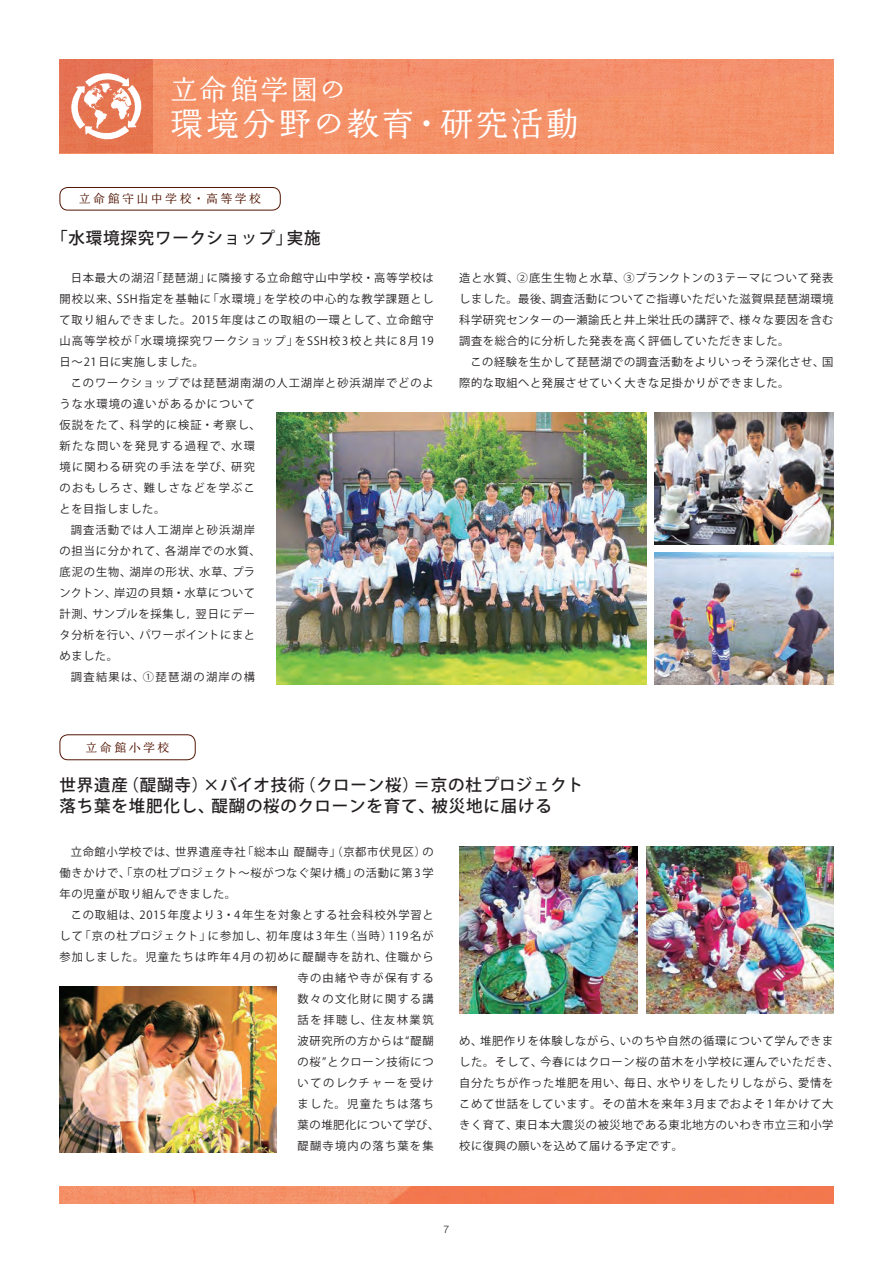
<style>
.page{position:relative;width:893px;height:1263px;background:#fff}
.page>*{position:absolute;margin:0;border:0;box-sizing:border-box;transform-origin:0 0}
.t1{font:33px "Marumin Old 90 pv RKSJ H";letter-spacing:.07em;color:#fff}
.t2{font:28.05px "Marumin Old 90 pv RKSJ H";letter-spacing:.06em;color:#fff}
.t3{font:500 16.5px/21px "Koz Go Pro";letter-spacing:.05em;color:#231f20}
.t4{font:12px "Marumin Old 90 pv RKSJ H";letter-spacing:.2em;color:#521503}
.t5{font:11.25px/21px "Koz Go Pro";letter-spacing:.065em;color:#231f20;text-align:justify}
.t6{font:11.25px "Koz Go Pro";letter-spacing:.115em;color:#231f20}
.t7{font:11.25px "Koz Go Pro";letter-spacing:.1em;color:#231f20}
.t8{font:11.25px "Koz Go Pro";letter-spacing:.095em;color:#231f20}
.t9{font:11.25px "Koz Go Pro";letter-spacing:.11em;color:#231f20}
.t10{font:11.25px "Koz Go Pro";letter-spacing:.085em;color:#231f20}
.t11{font:11.25px "Koz Go Pro";letter-spacing:.09em;color:#231f20}
.t12{font:11.25px "Koz Go Pro";letter-spacing:.12em;color:#231f20}
.t13{font:11.25px "Koz Go Pro";letter-spacing:.145em;color:#231f20}
.t14{font:11.25px "Koz Go Pro";letter-spacing:.135em;color:#231f20}
.t15{font:300 10.5px "Helvetica Neue LT Pro";color:#231f20}
</style>
<div class="page">
<img style="left:60px;top:1186px;width:773px;height:17px">
<img style="left:153px;top:60px;width:680px;height:93px">
<div style="left:60px;top:60px;width:93px;height:93px;background:#e57451"></div>
<svg style="left:71px;top:73px;width:70px;height:67px"></svg>
<div style="left:60px;top:187px;width:221px;height:23px;border:1px solid #521503;border-radius:8px"></div>
<img style="left:655px;top:412px;width:178px;height:132px">
<img style="left:276px;top:412px;width:370px;height:273px">
<img style="left:655px;top:553px;width:178px;height:132px">
<div style="left:60px;top:734px;width:136px;height:26px;border:1px solid #521503;border-radius:8px"></div>
<img style="left:60px;top:986px;width:216px;height:166px">
<img style="left:646px;top:846px;width:187px;height:167px">
<img style="left:459px;top:846px;width:179px;height:167px">
<h2 class="t2" style="left:170px;top:75px;width:178px">立命館学園の</h2>
<h1 class="t1" style="left:170px;top:107px;width:410px">環境分野の教育・研究活動</h1>
<p class="t4" style="left:79px;top:193px;width:184px">立命館守山中学校・高等学校</p>
<h3 class="t3" style="left:51px;top:228px;width:271px">「水環境探究ワークショップ」実施</h3>
<p class="t5" style="left:60px;top:268px;width:376px;text-indent:11px">日本最大の湖沼「琵琶湖」に隣接する立命館守山中学校・高等学校は開校以来、SSH指定を基軸に「水環境」を学校の中心的な教学課題として取り組んできました。2015年度はこの取組の一環として、立命館守山高等学校が「水環境探究ワークショップ」をSSH校3校と共に8月19日〜21日に実施しました。</p>
<p class="t5" style="left:71px;top:373px;width:365px">このワークショップでは琵琶湖南湖の人工湖岸と砂浜湖岸でどのよ</p>
<p class="t11" style="left:60px;top:397px;width:197px">うな水環境の違いがあるかについて</p>
<p class="t10" style="left:60px;top:418px;width:203px">仮説をたて、科学的に検証・考察し、</p>
<p class="t6" style="left:60px;top:439px;width:197px">新たな問いを発見する過程で、水環</p>
<p class="t6" style="left:60px;top:460px;width:197px">境に関わる研究の手法を学び、研究</p>
<p class="t6" style="left:60px;top:481px;width:197px">のおもしろさ、難しさなどを学ぶこ</p>
<p class="t5" style="left:60px;top:499px;width:107px">とを目指しました。</p>
<p class="t7" style="left:71px;top:523px;width:186px">調査活動では人工湖岸と砂浜湖岸</p>
<p class="t5" style="left:60px;top:541px;width:203px">の担当に分かれて、各湖岸での水質、</p>
<p class="t5" style="left:60px;top:562px;width:197px">底泥の生物、湖岸の形状、水草、プラ</p>
<p class="t5" style="left:60px;top:583px;width:197px">ンクトン、岸辺の貝類・水草について</p>
<p class="t5" style="left:60px;top:604px;width:197px">計測、サンプルを採集し，翌日にデー</p>
<p class="t5" style="left:60px;top:625px;width:197px">タ分析を行い、パワーポイントにまと</p>
<p class="t5" style="left:60px;top:646px;width:60px">めました。</p>
<p class="t12" style="left:71px;top:670px;width:186px">調査結果は、①琵琶湖の湖岸の構</p>
<p class="t4" style="left:86px;top:741px;width:86px">立命館小学校</p>
<p class="t5" style="left:459px;top:268px;width:376px">造と水質、②底生生物と水草、③プランクトンの3テーマについて発表しました。最後、調査活動についてご指導いただいた滋賀県琵琶湖環境科学研究センターの一瀬諭氏と井上栄壮氏の講評で、様々な要因を含む調査を総合的に分析した発表を高く評価していただきました。</p>
<p class="t5" style="left:459px;top:352px;width:376px;text-indent:11px">この経験を生かして琵琶湖での調査活動をよりいっそう深化させ、国際的な取組へと発展させていく大きな足掛かりができました。</p>
<h3 class="t3" style="left:60px;top:776px;width:525px">世界遺産（醍醐寺）×バイオ技術（クローン桜）＝京の杜プロジェクト落ち葉を堆肥化し、醍醐の桜のクローンを育て、被災地に届ける</h3>
<p class="t5" style="left:60px;top:842px;width:376px;text-indent:11px">立命館小学校では、世界遺産寺社「総本山 醍醐寺」（京都市伏見区）の働きかけで、「京の杜プロジェクト～桜がつなぐ架け橋」の活動に第3学年の児童が取り組んできました。</p>
<p class="t5" style="left:71px;top:905px;width:364px">この取組は、2015年度より3・4年生を対象とする社会科校外学習と</p>
<p class="t8" style="left:60px;top:929px;width:376px">して「京の杜プロジェクト」に参加し、初年度は3年生（当時）119名が</p>
<p class="t7" style="left:60px;top:950px;width:376px">参加しました。児童たちは昨年4月の初めに醍醐寺を訪れ、住職から</p>
<p class="t9" style="left:298px;top:971px;width:138px">寺の由緒や寺が保有する</p>
<p class="t9" style="left:298px;top:992px;width:138px">数々の文化財に関する講</p>
<p class="t13" style="left:298px;top:1013px;width:138px">話を拝聴し、住友林業筑</p>
<p class="t5" style="left:298px;top:1031px;width:138px">波研究所の方からは“醍醐</p>
<p class="t5" style="left:298px;top:1052px;width:138px">の桜”とクローン技術につ</p>
<p class="t14" style="left:298px;top:1076px;width:138px">いてのレクチャーを受け</p>
<p class="t6" style="left:298px;top:1097px;width:138px">ました。児童たちは落ち</p>
<p class="t5" style="left:298px;top:1115px;width:143px">葉の堆肥化について学び、</p>
<p class="t9" style="left:298px;top:1139px;width:138px">醍醐寺境内の落ち葉を集</p>
<p class="t5" style="left:459px;top:1031px;width:381px;text-align:left">め、堆肥作りを体験しながら、いのちや自然の循環について学んできました。そして、今春にはクローン桜の苗木を小学校に運んでいただき、自分たちが作った堆肥を用い、毎日、水やりをしたりしながら、愛情をこめて世話をしています。その苗木を来年3月までおよそ1年かけて大きく育て、東日本大震災の被災地である東北地方のいわき市立三和小学校に復興の願いを込めて届ける予定です。</p>
<p class="t15" style="left:444px;top:1222px;width:7px">7</p>
</div>
